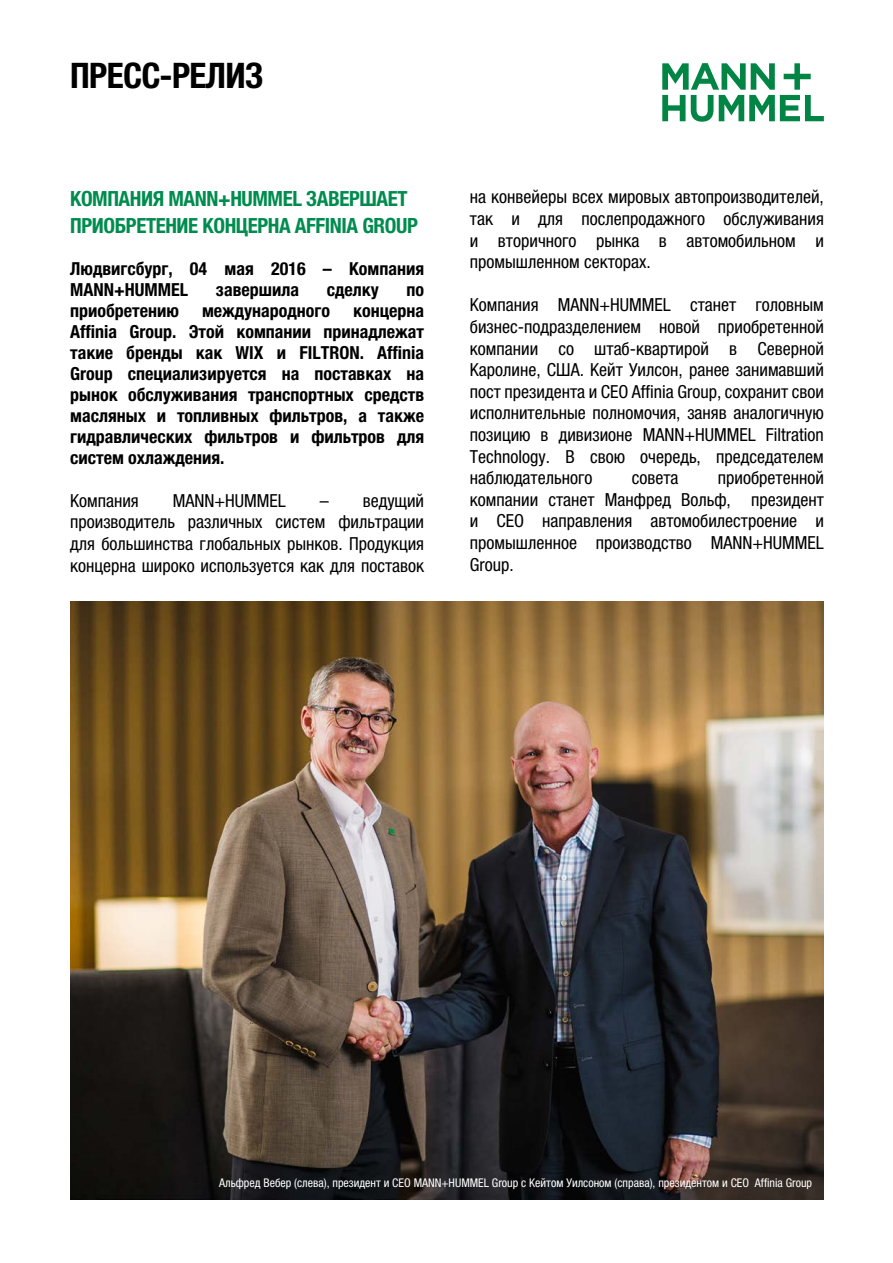
<style>
.page{position:relative;width:893px;height:1263px;background:#fff}
.page>*{position:absolute;margin:0;border:0;box-sizing:border-box;transform-origin:0 0}
.t1{font:700 condensed 35.4px "Helvetica Neue LTW1 G";letter-spacing:-.02em;color:#000}
.t2{font:700 condensed 21px/27px "Helvetica Neue LTW1 G";letter-spacing:-.02em;color:#008c4f}
.t3{font:condensed 18px/21.6px "Helvetica Neue LTW1 G";color:#000;text-align:justify}
.t4{font:700 condensed 18px/21px "Helvetica Neue LTW1 G";color:#000}
.t5{font:condensed 12px "Helvetica Neue LTW1 G";color:#fff}
</style>
<div class="page">
<img style="left:70px;top:602px;width:754px;height:597px">
<svg style="left:662px;top:63px;width:162px;height:59px"></svg>
<h1 class="t1" style="left:70px;top:55px;width:195px">ПРЕСС-РЕЛИЗ</h1>
<p class="t2" style="left:70px;top:185px;width:349px">КОМПАНИЯ MANN+HUMMEL ЗАВЕРШАЕТ<br>ПРИОБРЕТЕНИЕ КОНЦЕРНА AFFINIA GROUP</p>
<p class="t4" style="left:70px;top:258px;width:355px">Людвигсбург, 04 мая 2016 – Компания<br>MANN+HUMMEL</p>
<p class="t4" style="left:216px;top:279px;width:85px">завершила</p>
<p class="t4" style="left:327px;top:279px;width:54px">сделку</p>
<p class="t4" style="left:406px;top:279px;width:19px">по</p>
<p class="t4" style="left:70px;top:300px;width:110px">приобретению</p>
<p class="t4" style="left:202px;top:300px;width:130px">международного</p>
<p class="t4" style="left:70px;top:300px;width:356px;text-align:justify;text-indent:283px">концерна Affinia Group. Этой компании принадлежат такие бренды как WIX и FILTRON. Affinia Group специализируется на поставках на рынок обслуживания транспортных средств масляных и топливных фильтров, а также гидравлических фильтров и фильтров для систем охлаждения.</p>
<p class="t3" style="left:70px;top:490px;width:70px">Компания</p>
<p class="t3" style="left:173px;top:490px;width:115px">MANN+HUMMEL</p>
<p class="t3" style="left:70px;top:490px;width:355px;text-indent:250px">– ведущий производитель различных систем фильтрации для большинства глобальных рынков. Продукция концерна широко используется как для поставок</p>
<p class="t3" style="left:470px;top:186px;width:355px">на конвейеры всех мировых автопроизводителей, так и для послепродажного обслуживания и вторичного рынка в автомобильном и промышленном секторах.</p>
<p class="t3" style="left:470px;top:294px;width:356px">Компания MANN+HUMMEL станет головным бизнес-подразделением новой приобретенной компании со штаб-квартирой в Северной Каролине, США. Кейт Уилсон, ранее занимавший пост президента и СЕО Affinia Group, сохранит свои исполнительные полномочия, заняв аналогичную позицию в дивизионе MANN+HUMMEL Filtration Technology. В свою очередь, председателем наблюдательного</p>
<p class="t3" style="left:470px;top:467px;width:355px;text-indent:248px">приобретенной компании станет Манфред Вольф, президент и CEO направления автомобилестроение и промышленное производство MANN+HUMMEL Group.</p>
<p class="t3" style="left:632px;top:467px;width:48px">совета</p>
<p class="t5" style="left:219px;top:1176px;width:594px">Альфред Вебер (слева), президент и CEO MANN+HUMMEL Group с Кейтом Уилсоном (справа), президентом и СЕО Affinia Group</p>
</div>
